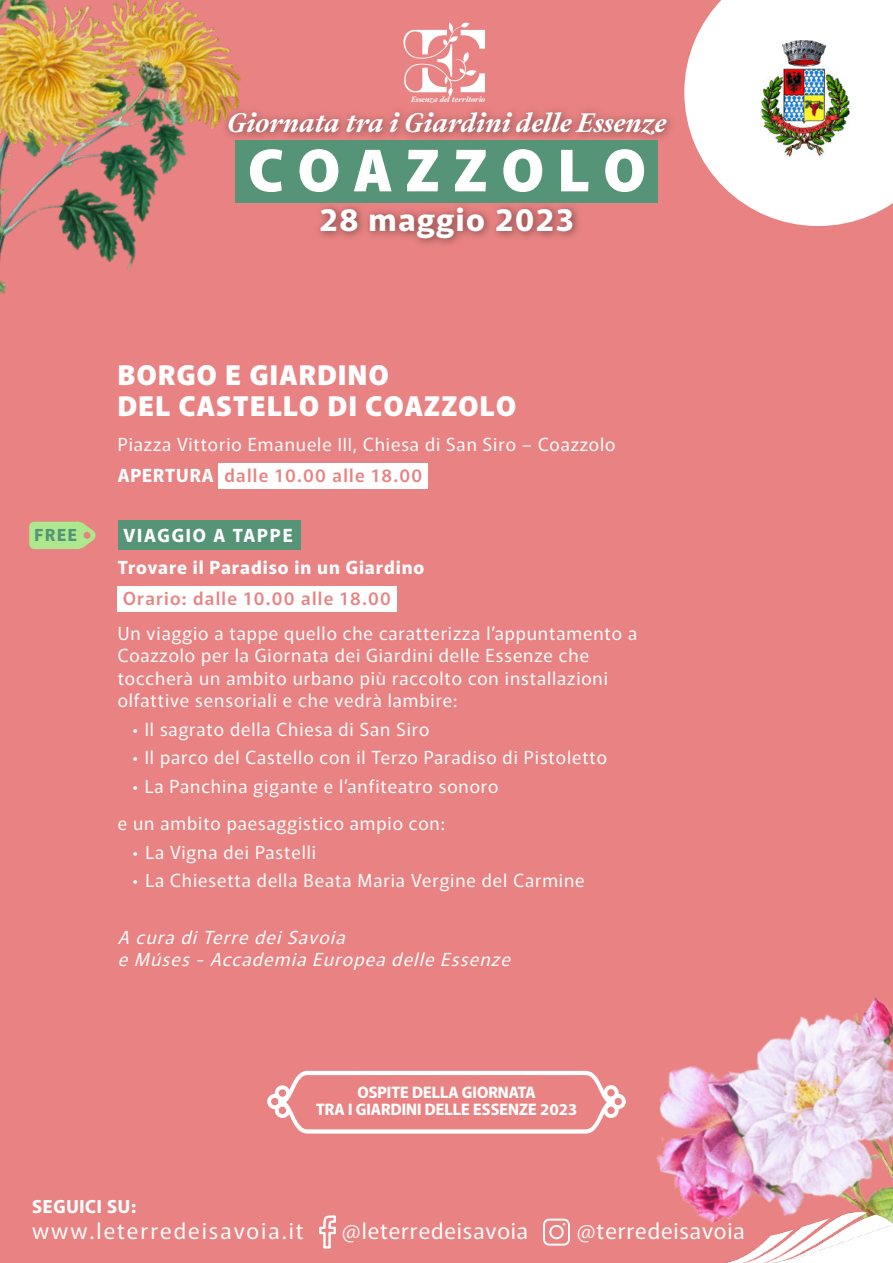
<style>
.page{position:relative;width:893px;height:1263px;background:#e98383}
.page>*{position:absolute;margin:0;border:0;box-sizing:border-box;transform-origin:0 0}
.t1{font:900 57px "Murecho";letter-spacing:.25em;color:#fff}
.t2{font:700 31.2px "Murecho";letter-spacing:.05em;color:#fff}
.t3{font:italic 700 29.55px "Addington CF";color:#fff}
.t4{font:900 27px/31.5px "Murecho";letter-spacing:.05em;color:#fff}
.t5{font:22.2px "Murecho";letter-spacing:.04em;color:#fff}
.t6{font:22.2px "Murecho";letter-spacing:.09em;color:#fff}
.t7{font:18px/22.5px "Murecho";letter-spacing:.05em;color:#fff}
.t8{font:italic 18px/22px "Murecho";color:#fff}
.t9{font:700 18px/31.5px "Murecho";letter-spacing:.05em;color:#fff}
.t10{font:500 18px "Murecho";letter-spacing:.07em;color:#e98383}
.t11{font:700 17.7px "Murecho";letter-spacing:.04em;color:#fff}
.t12{font:700 16.5px "Murecho";color:#549475}
.t13{font:700 15.45px/17.2px "Murecho";color:#fff;text-align:center}
.t14{font:italic 700 8.55px "Addington CF";letter-spacing:-.005em;color:#fff}
.s1{font-weight:700}
.s2{font-weight:500;color:#e98383}
</style>
<div class="page">
<img style="left:587px;top:908px;width:306px;height:355px">
<img style="left:314px;top:202px;width:269px;height:47px">
<img style="left:0;top:0;width:299px;height:414px">
<img style="left:222px;top:105px;width:454px;height:39px">
<svg style="left:403px;top:22px;width:82px;height:75px"></svg>
<div style="left:235px;top:140px;width:422px;height:62px;background:#559476"></div>
<img style="left:722px;top:1213px;width:171px;height:50px">
<svg style="left:684px;top:0;width:209px;height:226px"></svg>
<img style="left:760px;top:40px;width:89px;height:117px">
<svg style="left:319px;top:1215px;width:17px;height:33px"></svg>
<svg style="left:543px;top:1219px;width:27px;height:26px"></svg>
<div style="left:118px;top:520px;width:182px;height:30px;background:#559476"></div>
<div style="left:118px;top:586px;width:279px;height:25px;background:#fff"></div>
<div style="left:219px;top:463px;width:209px;height:25px;background:#fff"></div>
<svg style="left:267px;top:1071px;width:359px;height:62px;background:#ec9595"></svg>
<div style="left:29px;top:522px;width:53px;height:27px;background:#ade88e;border-radius:5px"></div>
<svg style="left:58px;top:521px;width:39px;height:29px"></svg>
<div style="left:84px;top:532px;width:7px;height:7px;background:#e98383;border-radius:50%"></div>
<p class="t14" style="left:411px;top:95px;width:76px">Essenza del territorio</p>
<h3 class="t3" style="left:227px;top:108px;width:441px">Giornata tra i Giardini delle Essenze</h3>
<h1 class="t1" style="left:248px;top:141px;width:399px">COAZZOLO</h1>
<h2 class="t2" style="left:319px;top:203px;width:256px">28 maggio 2023</h2>
<p class="t12" style="left:34px;top:527px;width:44px">FREE</p>
<h3 class="t4" style="left:118px;top:359px;width:400px">BORGO E GIARDINO<br>DEL CASTELLO DI COAZZOLO</h3>
<p class="t7" style="left:118px;top:428px;width:499px;line-height:31.5px">Piazza Vittorio Emanuele III, Chiesa di San Siro – Coazzolo<br><span class="s1">APERTURA</span> <span class="s2">dalle 10.00 alle 18.00</span></p>
<p class="t9" style="left:118px;top:520px;width:308px;text-indent:6px">VIAGGIO A TAPPE<br>Trovare il Paradiso in un Giardino</p>
<p class="t10" style="left:123px;top:589px;width:269px">Orario: dalle 10.00 alle 18.00</p>
<p class="t7" style="left:118px;top:622px;width:521px">Un viaggio a tappe quello che caratterizza l’appuntamento a Coazzolo per la Giornata dei Giardini delle Essenze che toccherà un ambito urbano più raccolto con installazioni olfattive sensoriali e che vedrà lambire:</p>
<p class="t7" style="left:133px;top:718px;width:298px">• Il sagrato della Chiesa di San Siro</p>
<p class="t7" style="left:133px;top:746px;width:476px">• Il parco del Castello con il Terzo Paradiso di Pistoletto</p>
<p class="t7" style="left:118px;top:767px;width:382px;line-height:37.5px;text-indent:15px">• La Panchina gigante e l’anfiteatro sonoro e un ambito paesaggistico ampio con:</p>
<p class="t7" style="left:133px;top:841px;width:185px">• La Vigna dei Pastelli</p>
<p class="t7" style="left:133px;top:869px;width:454px">• La Chiesetta della Beata Maria Vergine del Carmine</p>
<p class="t8" style="left:118px;top:926px;width:398px">A cura di Terre dei Savoia<br>e Múses - Accademia Europea delle Essenze</p>
<p class="t13" style="left:316px;top:1083px;width:262px">OSPITE DELLA GIORNATA<br>TRA I GIARDINI DELLE ESSENZE 2023</p>
<p class="t11" style="left:32px;top:1197px;width:105px">SEGUICI SU:</p>
<p class="t6" style="left:32px;top:1220px;width:273px">www.leterredeisavoia.it</p>
<p class="t5" style="left:342px;top:1219px;width:188px">@leterredeisavoia</p>
<p class="t5" style="left:577px;top:1219px;width:169px">@terredeisavoia</p>
</div>
